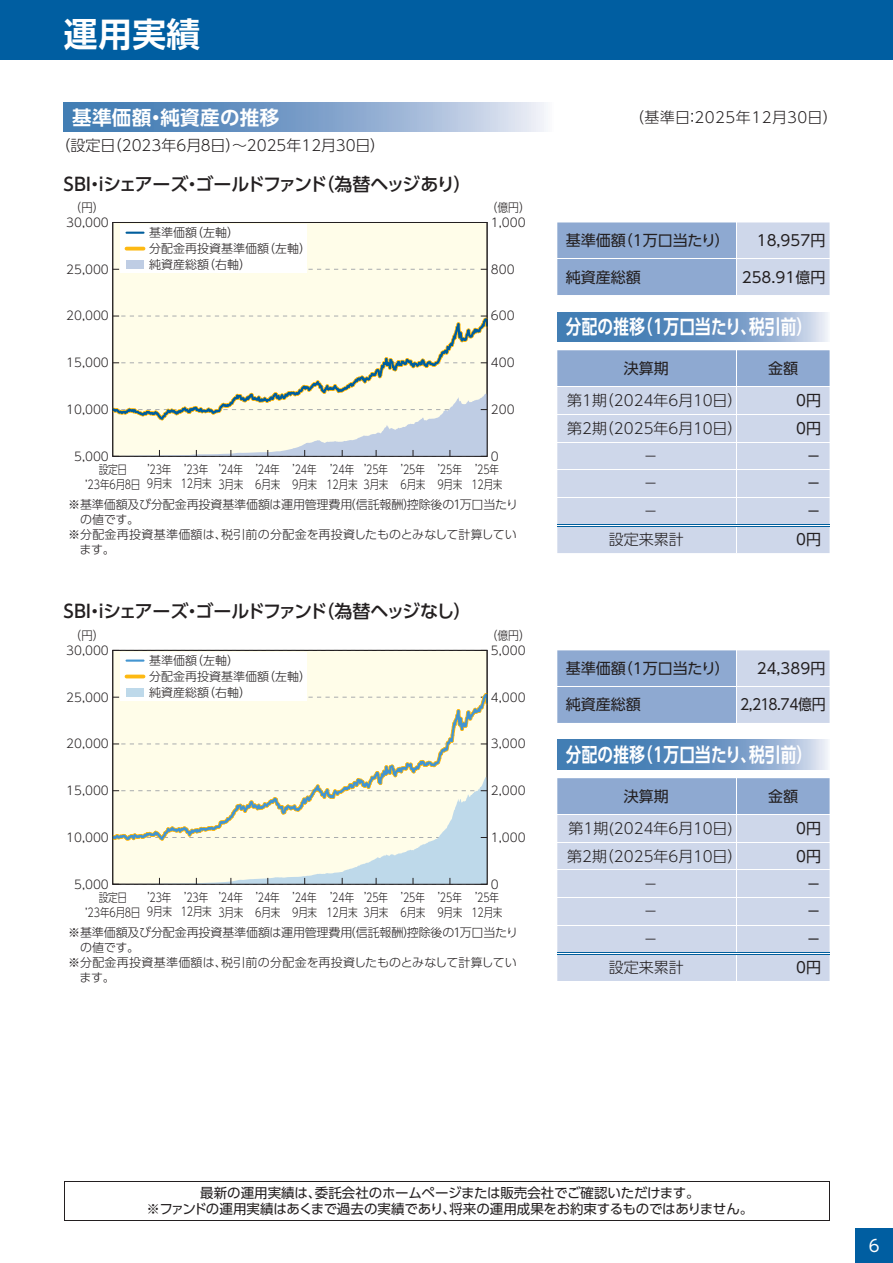
<style>
.page{position:relative;width:893px;height:1263px;background:#fff}
.page>*{position:absolute;margin:0;border:0;box-sizing:border-box;transform-origin:0 0}
.t1{font:33.75px "UD Shin Go Pro De Bold 90 pv RKSJ H";color:#fff}
.t2{font:19.5px "UD Shin Go Pro De Bold 90 pv RKSJ H";letter-spacing:.015em;color:#fff;scale:.8 1}
.t3{font:19.5px "UD Shin Go Pro De Bold 90 pv RKSJ H";letter-spacing:.015em;color:#fff}
.t4{font:18px "UD Shin Go Pro Medium 90 pv RKSJ H";letter-spacing:-.105em;color:#231f20}
.t5{font:16.5px "UD Shin Go Pro Regular 90 pv RKSJ H";color:#fff}
.t6{font:15px "UD Shin Go Pro Light 90 pv RKSJ H";color:#231f20}
.t7{font:15px "UD Shin Go Pro Regular 90 pv RKSJ H";color:#231f20}
.t8{font:15px "UD Shin Go Pro Light 90 pv RKSJ H";letter-spacing:.03em;color:#231f20}
.t9{font:15px "UD Shin Go Pro Regular 90 pv RKSJ H";color:#231f20;scale:.93 1}
.t10{font:13.5px/16.5px "UD Shin Go Pro Regular 90 pv RKSJ H";letter-spacing:-.015em;color:#231f20;text-align:center}
.t11{font:12px/15.9px "UD Shin Go Pro Light 90 pv RKSJ H";letter-spacing:-.01em;color:#231f20}
.t12{font:12px/14.7px "UD Shin Go Pro Light 90 pv RKSJ H";letter-spacing:-.01em;color:#231f20;scale:.8 1}
.t13{font:12px "UD Shin Go Pro Light 90 pv RKSJ H";letter-spacing:.025em;color:#231f20}
.t14{font:12px "UD Shin Go Pro Light 90 pv RKSJ H";letter-spacing:-.01em;color:#231f20;scale:.95 1}
</style>
<div class="page">
<svg style="left:557px;top:222px;width:272px;height:331px;background:#c1cee5"></svg>
<hr style="left:557px;top:524px;width:179px;height:1px;background:#005e9d">
<hr style="left:557px;top:526px;width:179px;height:1px;background:#005e9d">
<hr style="left:736px;top:524px;width:93px;height:1px;background:#005e9d">
<hr style="left:736px;top:526px;width:93px;height:1px;background:#005e9d">
<svg style="left:557px;top:650px;width:272px;height:331px;background:#c1cee5"></svg>
<hr style="left:557px;top:952px;width:179px;height:1px;background:#005e9d">
<hr style="left:557px;top:954px;width:179px;height:1px;background:#005e9d">
<hr style="left:736px;top:952px;width:93px;height:1px;background:#005e9d">
<hr style="left:736px;top:954px;width:93px;height:1px;background:#005e9d">
<svg style="left:64px;top:102px;width:482px;height:30px;background:#83a5cc"></svg>
<div style="left:113px;top:222px;width:374px;height:234px;background:#fffde9"></div>
<svg style="left:114px;top:269px;width:371px;height:1px"></svg>
<svg style="left:112px;top:315px;width:376px;height:142px"></svg>
<div style="left:120px;top:225px;width:186px;height:48px;background:#fff"></div>
<svg style="left:126px;top:232px;width:17px;height:2px"></svg>
<svg style="left:126px;top:247px;width:17px;height:4px"></svg>
<div style="left:126px;top:260px;width:17px;height:9px;background:#bfcde4"></div>
<svg style="left:557px;top:312px;width:272px;height:30px;background:#6d98c4"></svg>
<div style="left:113px;top:650px;width:374px;height:234px;background:#fffde9"></div>
<svg style="left:112px;top:690px;width:376px;height:195px"></svg>
<div style="left:120px;top:653px;width:186px;height:48px;background:#fff"></div>
<svg style="left:126px;top:660px;width:17px;height:2px"></svg>
<hr style="left:126px;top:675px;width:17px;height:3px;background:#fdb913">
<div style="left:126px;top:688px;width:17px;height:9px;background:#bed9ea"></div>
<svg style="left:557px;top:740px;width:272px;height:30px;background:#6d98c4"></svg>
<hr style="left:64px;top:1182px;width:765px;height:1px;background:#231f20">
<hr style="left:64px;top:1182px;width:1px;height:38px;background:#231f20">
<hr style="left:829px;top:1182px;width:1px;height:38px;background:#231f20">
<hr style="left:64px;top:1220px;width:765px;height:1px;background:#231f20">
<div style="left:855px;top:1228px;width:37px;height:35px;background:#005ea1"></div>
<div style="left:0;top:0;width:892px;height:60px;background:#005ea1"></div>
<h1 class="t1" style="left:64px;top:21px;width:138px">運用実績</h1>
<h2 class="t3" style="left:72px;top:110px;width:208px">基準価額・純資産の推移</h2>
<p class="t8" style="left:629px;top:112px;width:210px">（基準日：2025年12月30日）</p>
<p class="t6" style="left:56px;top:140px;width:331px">（設定日（2023年6月8日）～2025年12月30日）</p>
<h3 class="t4" style="left:60px;top:177px;width:413px">ＳＢＩ・iシェアーズ・ゴールドファンド（為替ヘッジあり）</h3>
<p class="t14" style="left:70px;top:203px;width:37px">（円）</p>
<p class="t14" style="left:486px;top:203px;width:48px">（億円）</p>
<p class="t11" style="left:66px;top:216px;width:44px">30,000</p>
<p class="t11" style="left:66px;top:263px;width:44px">25,000</p>
<p class="t11" style="left:66px;top:310px;width:44px">20,000</p>
<p class="t11" style="left:66px;top:356px;width:44px">15,000</p>
<p class="t11" style="left:66px;top:403px;width:44px">10,000</p>
<p class="t11" style="left:74px;top:450px;width:36px">5,000</p>
<p class="t12" style="left:99px;top:464px;width:37px">設定日</p>
<p class="t12" style="left:85px;top:470px;width:5px">,</p>
<p class="t12" style="left:88px;top:479px;width:68px">23年6月8日</p>
<p class="t11" style="left:149px;top:226px;width:164px">基準価額（左軸）<br>分配金再投資基準価額（左軸）純資産総額（右軸）</p>
<p class="t11" style="left:491px;top:216px;width:36px">1,000</p>
<p class="t11" style="left:491px;top:263px;width:25px">800</p>
<p class="t11" style="left:491px;top:310px;width:25px">600</p>
<p class="t11" style="left:491px;top:356px;width:25px">400</p>
<p class="t11" style="left:491px;top:403px;width:25px">200</p>
<p class="t11" style="left:491px;top:450px;width:9px">0</p>
<p class="t12" style="left:147px;top:464px;width:33px">’23年<br>9月末</p>
<p class="t12" style="left:181px;top:464px;width:40px">’23年<br>12月末</p>
<p class="t12" style="left:218px;top:464px;width:33px">’24年<br>3月末</p>
<p class="t12" style="left:255px;top:464px;width:33px">’24年<br>6月末</p>
<p class="t12" style="left:471px;top:464px;width:40px">’25年<br>12月末</p>
<p class="t12" style="left:292px;top:464px;width:33px">’24年<br>9月末</p>
<p class="t12" style="left:326px;top:464px;width:40px">’24年<br>12月末</p>
<p class="t12" style="left:363px;top:464px;width:33px">’25年<br>3月末</p>
<p class="t12" style="left:400px;top:464px;width:33px">’25年<br>6月末</p>
<p class="t12" style="left:437px;top:464px;width:33px">’25年<br>9月末</p>
<p class="t11" style="left:68px;top:499px;width:451px">※ 基準価額及び分配金再投資基準価額は運用管理費用（信託報酬）控除後の１万口当たり</p>
<p class="t11" style="left:80px;top:514px;width:61px">の値です。</p>
<p class="t13" style="left:68px;top:530px;width:450px">※ 分配金再投資基準価額は、税引前の分配金を再投資したものとみなして計算してい</p>
<p class="t11" style="left:80px;top:544px;width:37px">ます。</p>
<h3 class="t4" style="left:60px;top:605px;width:413px">ＳＢＩ・iシェアーズ・ゴールドファンド（為替ヘッジなし）</h3>
<p class="t14" style="left:70px;top:631px;width:37px">（円）</p>
<p class="t14" style="left:486px;top:631px;width:48px">（億円）</p>
<p class="t11" style="left:66px;top:644px;width:44px">30,000</p>
<p class="t11" style="left:66px;top:691px;width:44px">25,000</p>
<p class="t11" style="left:66px;top:738px;width:44px">20,000</p>
<p class="t11" style="left:66px;top:784px;width:44px">15,000</p>
<p class="t11" style="left:66px;top:831px;width:44px">10,000</p>
<p class="t11" style="left:74px;top:878px;width:36px">5,000</p>
<p class="t12" style="left:99px;top:892px;width:37px">設定日</p>
<p class="t12" style="left:85px;top:898px;width:5px">,</p>
<p class="t12" style="left:88px;top:907px;width:68px">23年6月8日</p>
<p class="t11" style="left:149px;top:654px;width:164px">基準価額（左軸）<br>分配金再投資基準価額（左軸）純資産総額（右軸）</p>
<p class="t11" style="left:491px;top:644px;width:36px">5,000</p>
<p class="t11" style="left:491px;top:691px;width:36px">4,000</p>
<p class="t11" style="left:491px;top:738px;width:36px">3,000</p>
<p class="t11" style="left:491px;top:784px;width:36px">2,000</p>
<p class="t11" style="left:491px;top:831px;width:36px">1,000</p>
<p class="t11" style="left:491px;top:878px;width:9px">0</p>
<p class="t12" style="left:147px;top:892px;width:33px">’23年<br>9月末</p>
<p class="t12" style="left:181px;top:892px;width:40px">’23年<br>12月末</p>
<p class="t12" style="left:218px;top:892px;width:33px">’24年<br>3月末</p>
<p class="t12" style="left:255px;top:892px;width:33px">’24年<br>6月末</p>
<p class="t12" style="left:471px;top:892px;width:40px">’25年<br>12月末</p>
<p class="t12" style="left:292px;top:892px;width:33px">’24年<br>9月末</p>
<p class="t12" style="left:326px;top:892px;width:40px">’24年<br>12月末</p>
<p class="t12" style="left:363px;top:892px;width:33px">’25年<br>3月末</p>
<p class="t12" style="left:400px;top:892px;width:33px">’25年<br>6月末</p>
<p class="t12" style="left:437px;top:892px;width:33px">’25年<br>9月末</p>
<p class="t11" style="left:68px;top:927px;width:451px">※ 基準価額及び分配金再投資基準価額は運用管理費用（信託報酬）控除後の１万口当たり</p>
<p class="t11" style="left:80px;top:942px;width:61px">の値です。</p>
<p class="t13" style="left:68px;top:958px;width:450px">※ 分配金再投資基準価額は、税引前の分配金を再投資したものとみなして計算してい</p>
<p class="t11" style="left:80px;top:972px;width:37px">ます。</p>
<p class="t7" style="left:566px;top:235px;width:165px">基準価額（1万口当たり）</p>
<p class="t7" style="left:756px;top:235px;width:70px">18,957円</p>
<p class="t7" style="left:566px;top:271px;width:77px">純資産総額</p>
<p class="t7" style="left:741px;top:271px;width:85px">258.91億円</p>
<h2 class="t2" style="left:566px;top:320px;width:309px">分配の推移（1万口当たり、税引前）</h2>
<p class="t7" style="left:624px;top:363px;width:47px">決算期</p>
<p class="t7" style="left:768px;top:363px;width:32px">金額</p>
<p class="t6" style="left:567px;top:395px;width:177px">第1期（2024年6月10日）</p>
<p class="t7" style="left:796px;top:395px;width:26px">0円</p>
<p class="t6" style="left:567px;top:423px;width:177px">第2期（2025年6月10日）</p>
<p class="t7" style="left:796px;top:423px;width:26px">0円</p>
<p class="t6" style="left:643px;top:450px;width:16px">－</p>
<p class="t7" style="left:806px;top:450px;width:16px">－</p>
<p class="t6" style="left:643px;top:478px;width:16px">－</p>
<p class="t7" style="left:806px;top:478px;width:16px">－</p>
<p class="t6" style="left:643px;top:506px;width:16px">－</p>
<p class="t7" style="left:806px;top:506px;width:16px">－</p>
<p class="t6" style="left:609px;top:534px;width:77px">設定来累計</p>
<p class="t7" style="left:796px;top:534px;width:26px">0円</p>
<p class="t7" style="left:566px;top:663px;width:165px">基準価額（1万口当たり）</p>
<p class="t7" style="left:756px;top:663px;width:70px">24,389円</p>
<p class="t7" style="left:566px;top:699px;width:77px">純資産総額</p>
<p class="t9" style="left:740px;top:699px;width:93px">2,218.74億円</p>
<h2 class="t2" style="left:566px;top:748px;width:309px">分配の推移（1万口当たり、税引前）</h2>
<p class="t7" style="left:624px;top:791px;width:47px">決算期</p>
<p class="t7" style="left:768px;top:791px;width:32px">金額</p>
<p class="t6" style="left:568px;top:823px;width:166px">第1期(2024年6月10日)</p>
<p class="t7" style="left:796px;top:823px;width:26px">0円</p>
<p class="t6" style="left:567px;top:851px;width:177px">第2期（2025年6月10日）</p>
<p class="t7" style="left:796px;top:851px;width:26px">0円</p>
<p class="t6" style="left:643px;top:878px;width:16px">－</p>
<p class="t7" style="left:806px;top:878px;width:16px">－</p>
<p class="t6" style="left:643px;top:906px;width:16px">－</p>
<p class="t7" style="left:806px;top:906px;width:16px">－</p>
<p class="t6" style="left:643px;top:934px;width:16px">－</p>
<p class="t7" style="left:806px;top:934px;width:16px">－</p>
<p class="t6" style="left:609px;top:962px;width:77px">設定来累計</p>
<p class="t7" style="left:796px;top:962px;width:26px">0円</p>
<p class="t10" style="left:146px;top:1186px;width:608px">最新の運用実績は、委託会社のホームページまたは販売会社でご確認いただけます。<br>※ファンドの運用実績はあくまで過去の実績であり、将来の運用成果をお約束するものではありません。</p>
<h3 class="t5" style="left:868px;top:1239px;width:12px">6</h3>
</div>
